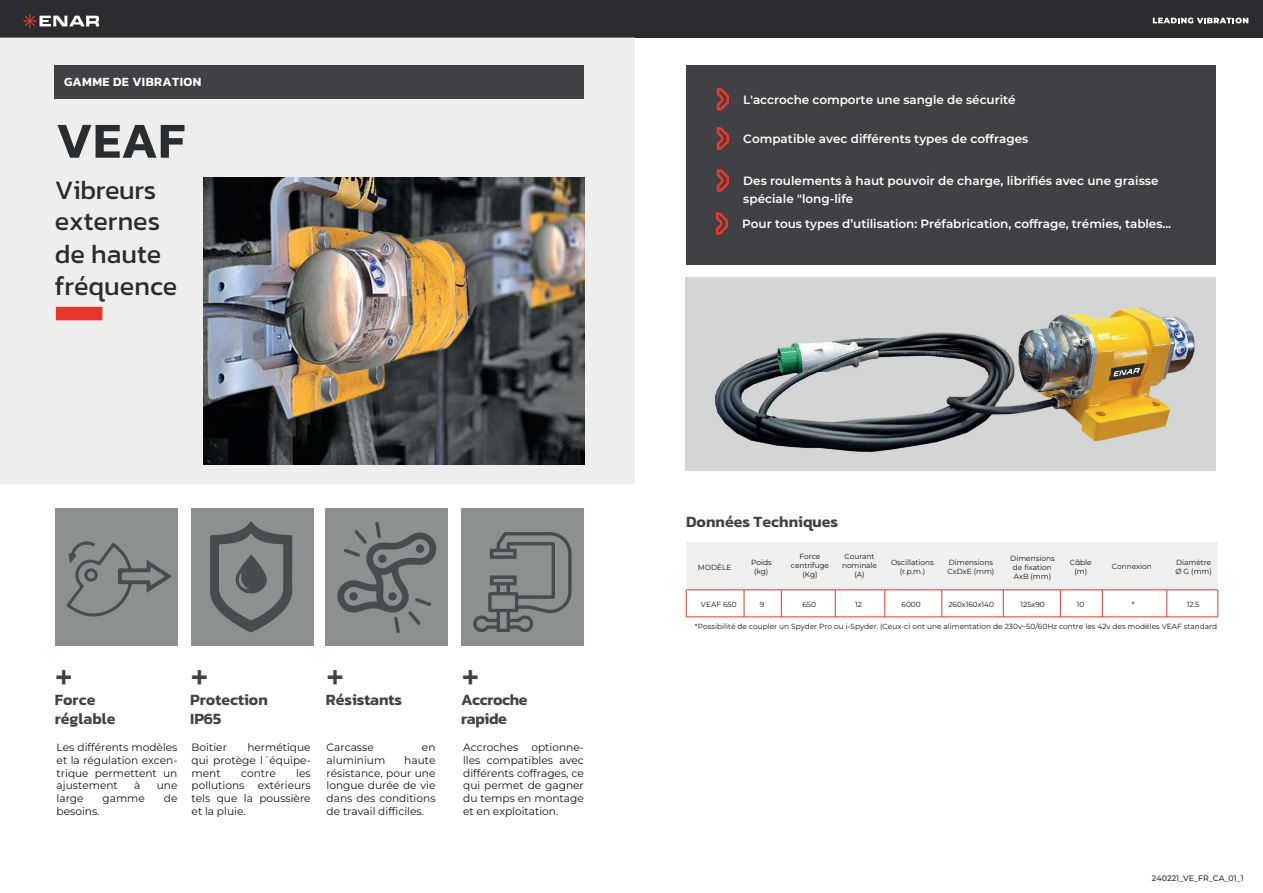
<style>
.page{position:relative;width:1263px;height:893px;background:#fff}
.page>*{position:absolute;margin:0;border:0;box-sizing:border-box;transform-origin:0 0}
.t1{font:600 50.85px "Kanit";color:#292d2f}
.t2{font:38.25px "Kanit";color:#3f4144}
.t3{font:27px/32.2px "Kanit";color:#292d2f}
.t4{font:600 15.9px/19px "Kanit";color:#3f4144}
.t5{font:600 15.9px/19px "Kanit";letter-spacing:-.025em;color:#3f4144}
.t6{font:600 12.75px "Kanit";letter-spacing:.03em;color:#fff}
.t7{font:600 12px/18px "Montserrat";color:#fdfdfd}
.t8{font:10.65px/12.8px "Montserrat";color:#101315;text-align:justify}
.t9{font:500 7.95px "Montserrat";color:#292d2f}
.t10{font:7.35px/8.9px "Montserrat";color:#101315;text-align:center}
</style>
<div class="page">
<div style="left:685px;top:277px;width:531px;height:194px;background:#d4d6d4"></div>
<div style="left:0;top:0;width:1263px;height:38px;background:#2a2c2f"></div>
<div style="left:0;top:38px;width:635px;height:446px;background:#edeeed"></div>
<div style="left:55px;top:65px;width:529px;height:33px;background:#3f4144"></div>
<div style="left:56px;top:307px;width:46px;height:13px;background:#e8372a"></div>
<div style="left:686px;top:543px;width:532px;height:47px;background:#eef0ef"></div>
<hr style="left:686px;top:617px;width:532px;height:1px;background:#e8372a">
<hr style="left:686px;top:590px;width:532px;height:1px;background:#e8372a">
<svg style="left:686px;top:590px;width:1px;height:27px"></svg>
<svg style="left:744px;top:590px;width:1px;height:27px"></svg>
<svg style="left:781px;top:590px;width:1px;height:27px"></svg>
<svg style="left:835px;top:590px;width:1px;height:27px"></svg>
<svg style="left:1153px;top:18px;width:95px;height:5px"></svg>
<svg style="left:23px;top:14px;width:76px;height:14px"></svg>
<svg style="left:884px;top:590px;width:1px;height:27px"></svg>
<svg style="left:941px;top:590px;width:1px;height:27px"></svg>
<svg style="left:1003px;top:590px;width:1px;height:27px"></svg>
<svg style="left:1102px;top:590px;width:1px;height:27px"></svg>
<svg style="left:1060px;top:590px;width:1px;height:27px"></svg>
<svg style="left:1166px;top:590px;width:1px;height:27px"></svg>
<svg style="left:1217px;top:590px;width:1px;height:27px"></svg>
<img style="left:204px;top:177px;width:381px;height:287px">
<img style="left:714px;top:307px;width:481px;height:145px">
<div style="left:55px;top:508px;width:122px;height:138px;background:#8d9091"></div>
<div style="left:191px;top:508px;width:122px;height:138px;background:#8d9091"></div>
<div style="left:325px;top:508px;width:123px;height:138px;background:#8d9091"></div>
<div style="left:461px;top:508px;width:123px;height:138px;background:#8d9091"></div>
<svg style="left:337px;top:522px;width:100px;height:111px"></svg>
<div style="left:416px;top:544px;width:8px;height:9px;background:#494c4e;border-radius:50%"></div>
<div style="left:378px;top:554px;width:9px;height:9px;background:#494c4e;border-radius:50%"></div>
<div style="left:349px;top:592px;width:9px;height:9px;background:#494c4e;border-radius:50%"></div>
<div style="left:388px;top:592px;width:9px;height:8px;background:#494c4e;border-radius:50%"></div>
<svg style="left:473px;top:532px;width:99px;height:100px"></svg>
<svg style="left:210px;top:522px;width:82px;height:110px"></svg>
<svg style="left:67px;top:541px;width:105px;height:76px"></svg>
<div style="left:686px;top:65px;width:530px;height:200px;background:#3f4144"></div>
<svg style="left:717px;top:88px;width:12px;height:23px"></svg>
<svg style="left:717px;top:127px;width:12px;height:23px"></svg>
<svg style="left:717px;top:169px;width:12px;height:23px"></svg>
<svg style="left:716px;top:212px;width:12px;height:23px"></svg>
<p class="t6" style="left:64px;top:72px;width:139px">GAMME DE VIBRATION</p>
<h1 class="t1" style="left:56px;top:102px;width:131px">VEAF</h1>
<h3 class="t3" style="left:55px;top:173px;width:124px">Vibreurs externes de haute fréquence</h3>
<h2 class="t2" style="left:55px;top:647px;width:20px">+</h2>
<h2 class="t2" style="left:190px;top:647px;width:20px">+</h2>
<h2 class="t2" style="left:326px;top:647px;width:20px">+</h2>
<h2 class="t2" style="left:461px;top:647px;width:20px">+</h2>
<h3 class="t4" style="left:55px;top:690px;width:62px">Force réglable</h3>
<h3 class="t4" style="left:190px;top:690px;width:79px">Protection<br>IP65</h3>
<h3 class="t4" style="left:326px;top:690px;width:78px">Résistants</h3>
<h3 class="t5" style="left:461px;top:690px;width:68px">Accroche rapide</h3>
<p class="t8" style="left:57px;top:741px;width:122px">Les différents modèles et la régulation excen&shy;trique permettent un ajustement</p>
<p class="t8" style="left:134px;top:779px;width:8px">à</p>
<p class="t8" style="left:157px;top:779px;width:22px">une</p>
<p class="t8" style="left:57px;top:792px;width:29px">large</p>
<p class="t8" style="left:103px;top:792px;width:44px">gamme</p>
<p class="t8" style="left:164px;top:792px;width:15px">de</p>
<p class="t8" style="left:57px;top:804px;width:44px">besoins.</p>
<p class="t8" style="left:192px;top:741px;width:121px;text-indent:56px">hermétique qui protège l´équipe&shy;ment</p>
<p class="t8" style="left:192px;top:741px;width:37px">Boitier</p>
<p class="t8" style="left:241px;top:766px;width:36px">contre</p>
<p class="t8" style="left:296px;top:766px;width:16px">les</p>
<p class="t8" style="left:192px;top:779px;width:54px">pollutions</p>
<p class="t8" style="left:192px;top:779px;width:121px;text-indent:66px">extérieurs tels que la poussière et la pluie.</p>
<p class="t8" style="left:327px;top:741px;width:49px">Carcasse</p>
<p class="t8" style="left:422px;top:741px;width:15px">en</p>
<p class="t8" style="left:327px;top:754px;width:60px">aluminium</p>
<p class="t8" style="left:327px;top:754px;width:110px;text-indent:78px">haute résistance, pour une longue durée de vie dans des conditions de travail difficiles.</p>
<p class="t8" style="left:463px;top:741px;width:122px">Accroches optionne&shy;lles compatibles avec différents coffrages, ce qui permet de gagner du temps en montage et en exploitation.</p>
<p class="t7" style="left:743px;top:90px;width:274px">L'accroche comporte une sangle de sécurité</p>
<p class="t7" style="left:743px;top:129px;width:287px">Compatible avec différents types de coffrages</p>
<p class="t7" style="left:743px;top:171px;width:417px">Des roulements à haut pouvoir de charge, librifiés avec une graisse spéciale "long-life</p>
<p class="t7" style="left:742px;top:214px;width:430px">Pour tous types d’utilisation: Préfabrication, coffrage, trémies, tables...</p>
<h3 class="t4" style="left:686px;top:512px;width:154px">Données Techniques</h3>
<p class="t10" style="left:842px;top:552px;width:37px">Courant nominale (A)</p>
<p class="t10" style="left:855px;top:600px;width:8px">12</p>
<p class="t10" style="left:902px;top:600px;width:21px">6000</p>
<p class="t10" style="left:791px;top:552px;width:40px">Force centrifuge (Kg)</p>
<p class="t10" style="left:1010px;top:554px;width:46px">Dimensions de fixation<br>AxB (mm)</p>
<p class="t10" style="left:1020px;top:600px;width:26px">125x90</p>
<p class="t10" style="left:1077px;top:600px;width:9px">10</p>
<p class="t10" style="left:1132px;top:600px;width:4px">*</p>
<p class="t10" style="left:1187px;top:600px;width:14px">12.5</p>
<p class="t10" style="left:1070px;top:558px;width:23px">Câble (m)</p>
<p class="t10" style="left:1112px;top:562px;width:42px">Connexion</p>
<p class="t10" style="left:1175px;top:558px;width:38px;text-align:left">Diamètre<br>Ø G (mm)</p>
<p class="t10" style="left:751px;top:558px;width:22px">Poids</p>
<p class="t10" style="left:891px;top:558px;width:44px">Oscillations</p>
<p class="t10" style="left:754px;top:567px;width:16px">(kg)</p>
<p class="t10" style="left:900px;top:567px;width:27px">(r.p.m.)</p>
<p class="t10" style="left:947px;top:558px;width:48px;text-align:left">Dimensions<br>CxDxE (mm)</p>
<p class="t10" style="left:948px;top:600px;width:47px">260x160x140</p>
<p class="t10" style="left:698px;top:563px;width:35px">MODÈLE</p>
<p class="t10" style="left:701px;top:600px;width:37px">VEAF 650</p>
<p class="t10" style="left:695px;top:622px;width:524px">*Possibilité de coupler un Spyder Pro ou i-Spyder. (Ceux-ci ont une alimentation de 230v~50/60Hz contre les 42v des modèles VEAF standard</p>
<p class="t10" style="left:760px;top:600px;width:6px">9</p>
<p class="t10" style="left:802px;top:600px;width:15px">650</p>
<p class="t9" style="left:1152px;top:872px;width:93px">240221_VE_FR_CA_01_1</p>
</div>
